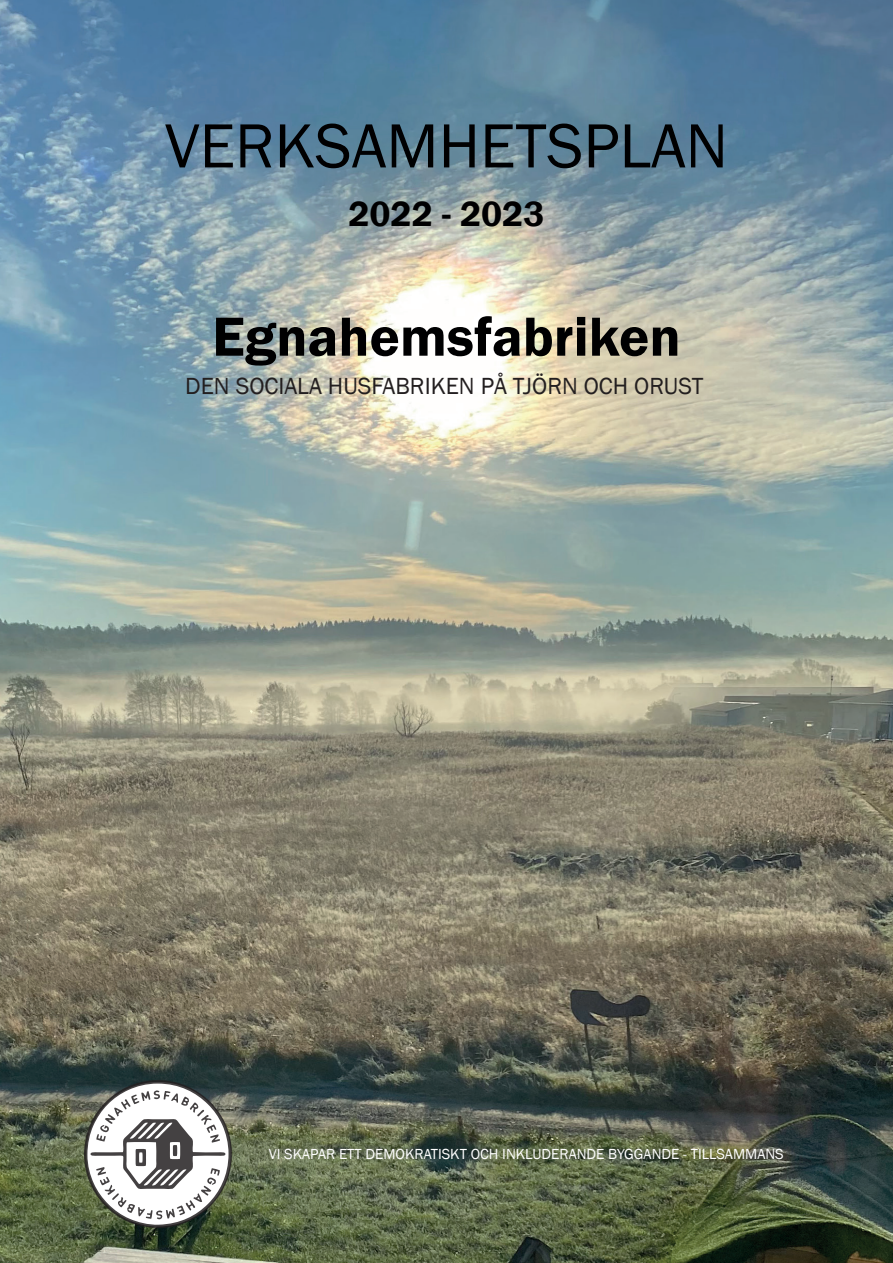
<style>
.page{position:relative;width:893px;height:1263px;background:#fff}
.page>*{position:absolute;margin:0;border:0;box-sizing:border-box;transform-origin:0 0}
.t1{font:64.5px "Franklin Gothic";color:#000001}
.t2{font:600 57px "Franklin Gothic";color:#000001}
.t3{font:600 36px "Franklin Gothic";color:#000001}
.t4{font:24px "Franklin Gothic";color:#231f20}
.t5{font:15px "Franklin Gothic";color:#fff}
</style>
<div class="page">
<img style="left:0;top:0;width:893px;height:1263px">
<svg style="left:84px;top:1080px;width:148px;height:150px"></svg>
<h1 class="t1" style="left:165px;top:106px;width:564px">VERKSAMHETSPLAN</h1>
<h3 class="t3" style="left:348px;top:192px;width:198px">2022 - 2023</h3>
<h2 class="t2" style="left:212px;top:302px;width:470px">Egnahemsfabriken</h2>
<h3 class="t4" style="left:185px;top:371px;width:519px">DEN SOCIALA HUSFABRIKEN PÅ TJÖRN OCH ORUST</h3>
<p class="t5" style="left:269px;top:1144px;width:517px">VI SKAPAR ETT DEMOKRATISKT OCH INKLUDERANDE BYGGANDE - TILLSAMMANS</p>
</div>
